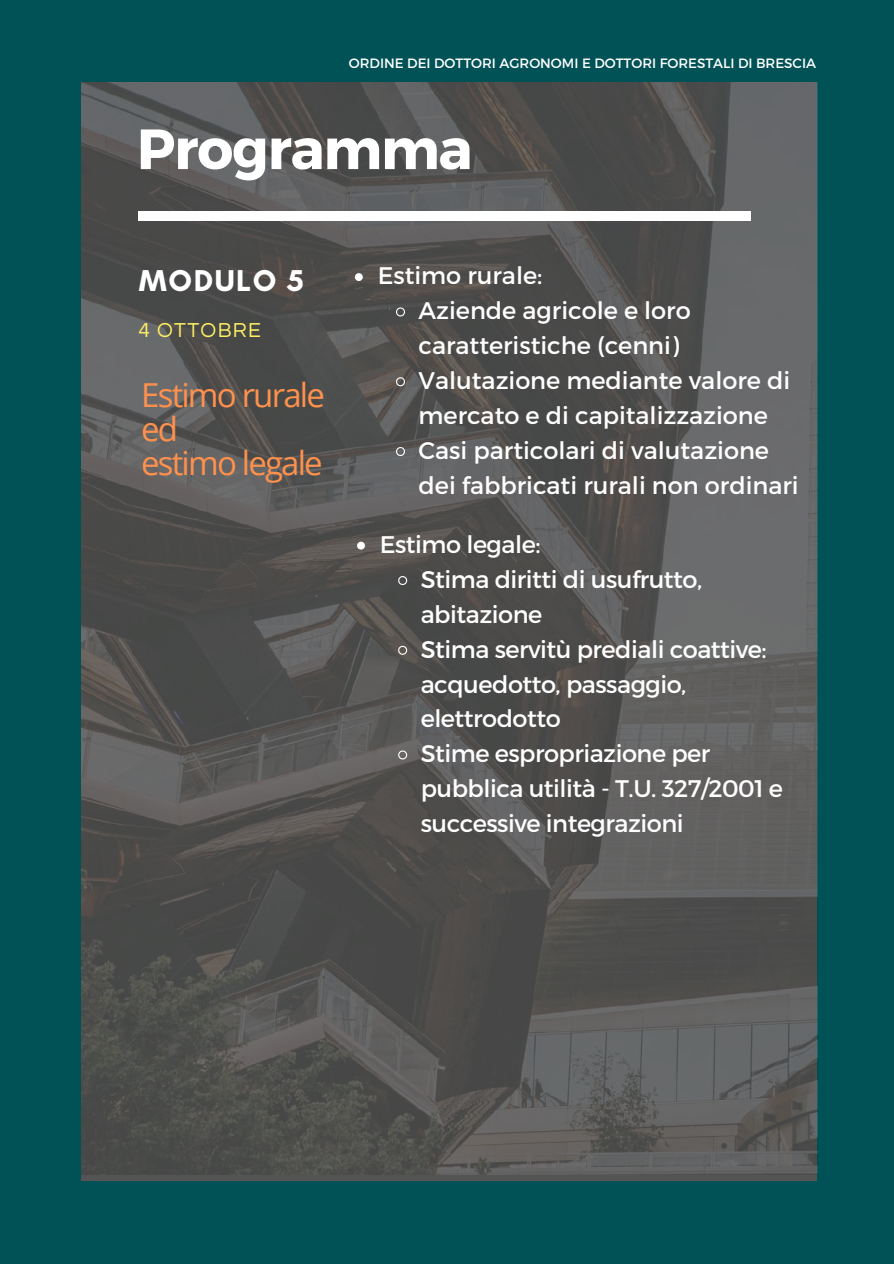
<style>
.page{position:relative;width:894px;height:1264px;background:#fff}
.page>*{position:absolute;margin:0;border:0;box-sizing:border-box;transform-origin:0 0}
.t1{font:700 56.55px "Montserrat";letter-spacing:-.02em;color:#fff}
.t2{font:33px/33.8px "Open Sans";letter-spacing:-.055em;color:#ff914d}
.t3{font:700 30.75px "Glacial Indifference";letter-spacing:.05em;color:#fff}
.t4{font:24px/34.8px "Montserrat";letter-spacing:-.02em;color:#fff}
.t5{font:24px/34.8px "Montserrat";color:#fff}
.t6{font:21px "Questrial";letter-spacing:.06em;color:#fff163}
.t7{font:13.5px "Montserrat";color:#fff}
</style>
<div class="page">
<div style="left:0;top:0;width:893px;height:1263px;background:#015256"></div>
<img style="left:81px;top:82px;width:736px;height:1092px">
<div style="left:138px;top:212px;width:612px;height:9px;background:#fff"></div>
<svg style="left:355px;top:273px;width:7px;height:8px"></svg>
<svg style="left:395px;top:307px;width:10px;height:10px"></svg>
<svg style="left:395px;top:376px;width:10px;height:11px"></svg>
<svg style="left:395px;top:446px;width:10px;height:11px"></svg>
<svg style="left:357px;top:541px;width:8px;height:8px"></svg>
<svg style="left:397px;top:575px;width:11px;height:11px"></svg>
<svg style="left:397px;top:645px;width:11px;height:10px"></svg>
<svg style="left:397px;top:749px;width:11px;height:11px"></svg>
<p class="t7" style="left:349px;top:55px;width:468px">ORDINE DEI DOTTORI AGRONOMI E DOTTORI FORESTALI DI BRESCIA</p>
<h1 class="t1" style="left:137px;top:112px;width:337px">Programma</h1>
<p class="t3" style="left:139px;top:262px;width:166px">MODULO 5</p>
<p class="t5" style="left:418px;top:257px;width:381px;text-indent:-41px">Estimo rurale:<br>Aziende agricole e loro caratteristiche (cenni)<br>Valutazione mediante valore di mercato e di capitalizzazione<br>Casi particolari di valutazione dei fabbricati rurali non ordinari</p>
<p class="t6" style="left:138px;top:320px;width:124px">4 OTTOBRE</p>
<h2 class="t2" style="left:141px;top:378px;width:185px">Estimo rurale ed<br>estimo legale</h2>
<p class="t4" style="left:420px;top:526px;width:364px;text-indent:-41px">Estimo legale:<br>Stima diritti di usufrutto, abitazione<br>Stima servitù prediali coattive: acquedotto, passaggio, elettrodotto<br>Stime espropriazione per pubblica utilità - T.U. 327/2001 e successive integrazioni</p>
</div>
